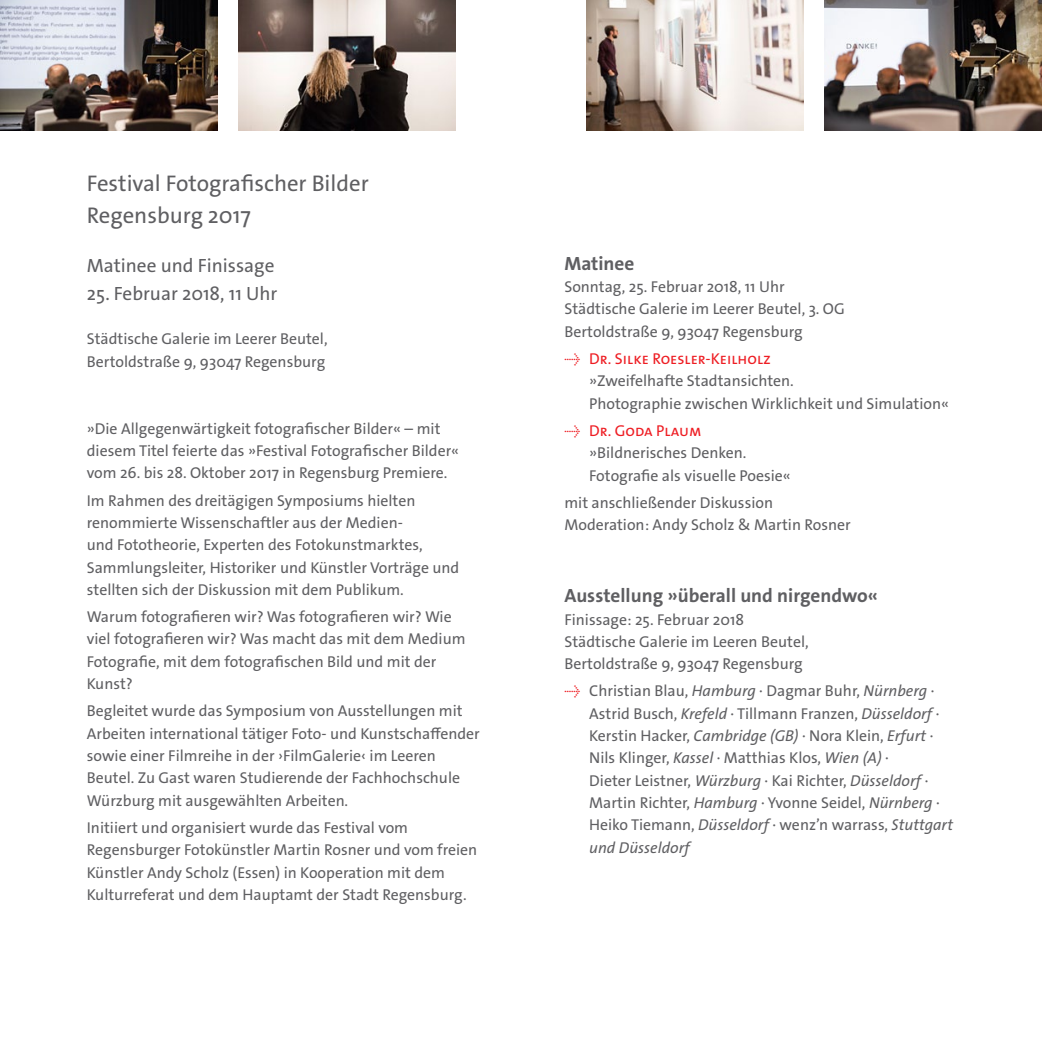
<style>
.page{position:relative;width:1042px;height:1042px;background:#fff}
.page>*{position:absolute;margin:0;border:0;box-sizing:border-box;transform-origin:0 0}
.t1{font:22.75px/32.2px "The Sans Os F";color:#5f5f62}
.t2{font:19.25px "The Sans Os F";color:#5f5f62}
.t3{font:700 19.25px "The Sans Os F";color:#5f5f62}
.t4{font:15.75px/22.4px "The Sans Os F";color:#5f5f62}
.t5{font:15.75px "The Sans Os F";color:#ee1d23}
.s1{font-style:italic}
</style>
<div class="page">
<img style="left:586px;top:0;width:217px;height:130px">
<img style="left:0;top:0;width:217px;height:130px">
<img style="left:825px;top:0;width:217px;height:130px">
<img style="left:239px;top:0;width:217px;height:130px">
<h1 class="t1" style="left:87px;top:167px;width:283px">Festival Fotografischer Bilder<br>Regensburg 2017</h1>
<p class="t2" style="left:87px;top:253px;width:189px">Matinee und Finissage</p>
<p class="t2" style="left:87px;top:281px;width:192px">25. Februar 2018, 11 Uhr</p>
<p class="t4" style="left:87px;top:328px;width:242px">Städtische Galerie im Leerer Beutel,<br>Bertoldstraße 9, 93047 Regensburg</p>
<p class="t4" style="left:87px;top:417px;width:374px">»Die Allgegenwärtigkeit fotografischer Bilder« – mit diesem Titel feierte das »Festival Fotografischer Bilder« vom 26. bis 28. Oktober 2017 in Regensburg Premiere.</p>
<p class="t4" style="left:87px;top:489px;width:374px">Im Rahmen des dreitägigen Symposiums hielten renommierte Wissenschaftler aus der Medien-<br>und Fototheorie, Experten des Fotokunstmarktes, Sammlungsleiter, Historiker und Künstler Vorträge und stellten sich der Diskussion mit dem Publikum.</p>
<p class="t4" style="left:87px;top:606px;width:380px">Warum fotografieren wir? Was fotografieren wir? Wie viel fotografieren wir? Was macht das mit dem Medium Fotografie, mit dem fotografischen Bild und mit der Kunst?</p>
<p class="t4" style="left:87px;top:700px;width:394px">Begleitet wurde das Symposium von Ausstellungen mit Arbeiten international tätiger Foto- und Kunstschaffender sowie einer Filmreihe in der ›FilmGalerie‹ im Leeren Beutel. Zu Gast waren Studierende der Fachhochschule Würzburg mit ausgewählten Arbeiten.</p>
<p class="t4" style="left:87px;top:816px;width:392px">Initiiert und organisiert wurde das Festival vom Regensburger Fotokünstler Martin Rosner und vom freien Künstler Andy Scholz (Essen) in Kooperation mit dem Kulturreferat und dem Hauptamt der Stadt Regensburg.</p>
<p class="t3" style="left:564px;top:251px;width:71px">Matinee</p>
<p class="t4" style="left:564px;top:276px;width:282px">Sonntag, 25. Februar 2018, 11 Uhr<br>Städtische Galerie im Leerer Beutel, 3. OG<br>Bertoldstraße 9, 93047 Regensburg</p>
<p class="t5" style="left:564px;top:349px;width:208px">→ Dr. Silke Roesler-Keilholz</p>
<p class="t4" style="left:589px;top:370px;width:361px">»Zweifelhafte Stadtansichten.<br>Photographie zwischen Wirklichkeit und Simulation«</p>
<p class="t5" style="left:564px;top:420px;width:139px">→ Dr. Goda Plaum</p>
<p class="t4" style="left:589px;top:442px;width:203px">»Bildnerisches Denken.<br>Fotografie als visuelle Poesie«</p>
<p class="t4" style="left:564px;top:491px;width:288px">mit anschließender Diskussion<br>Moderation: Andy Scholz &amp; Martin Rosner</p>
<p class="t3" style="left:564px;top:583px;width:315px">Ausstellung »überall und nirgendwo«</p>
<p class="t4" style="left:564px;top:608px;width:246px">Finissage: 25. Februar 2018<br>Städtische Galerie im Leeren Beutel,<br>Bertoldstraße 9, 93047 Regensburg</p>
<p class="t4" style="left:589px;top:680px;width:365px">Christian Blau, <span class="s1">Hamburg</span> · Dagmar Buhr, <span class="s1">Nürnberg</span> · Astrid Busch, <span class="s1">Krefeld</span> · Tillmann Franzen, <span class="s1">Düsseldorf</span> · Kerstin Hacker, <span class="s1">Cambridge (GB)</span> · Nora Klein, <span class="s1">Erfurt</span> · Nils Klinger, <span class="s1">Kassel</span> · Matthias Klos, <span class="s1">Wien (A)</span> ·<br>Dieter Leistner, <span class="s1">Würzburg</span> · Kai Richter, <span class="s1">Düsseldorf</span> · Martin Richter, <span class="s1">Hamburg</span> · Yvonne Seidel, <span class="s1">Nürnberg</span> · Heiko Tiemann, <span class="s1">Düsseldorf</span> · wenz’n warrass, <span class="s1">Stuttgart und Düsseldorf</span></p>
</div>
